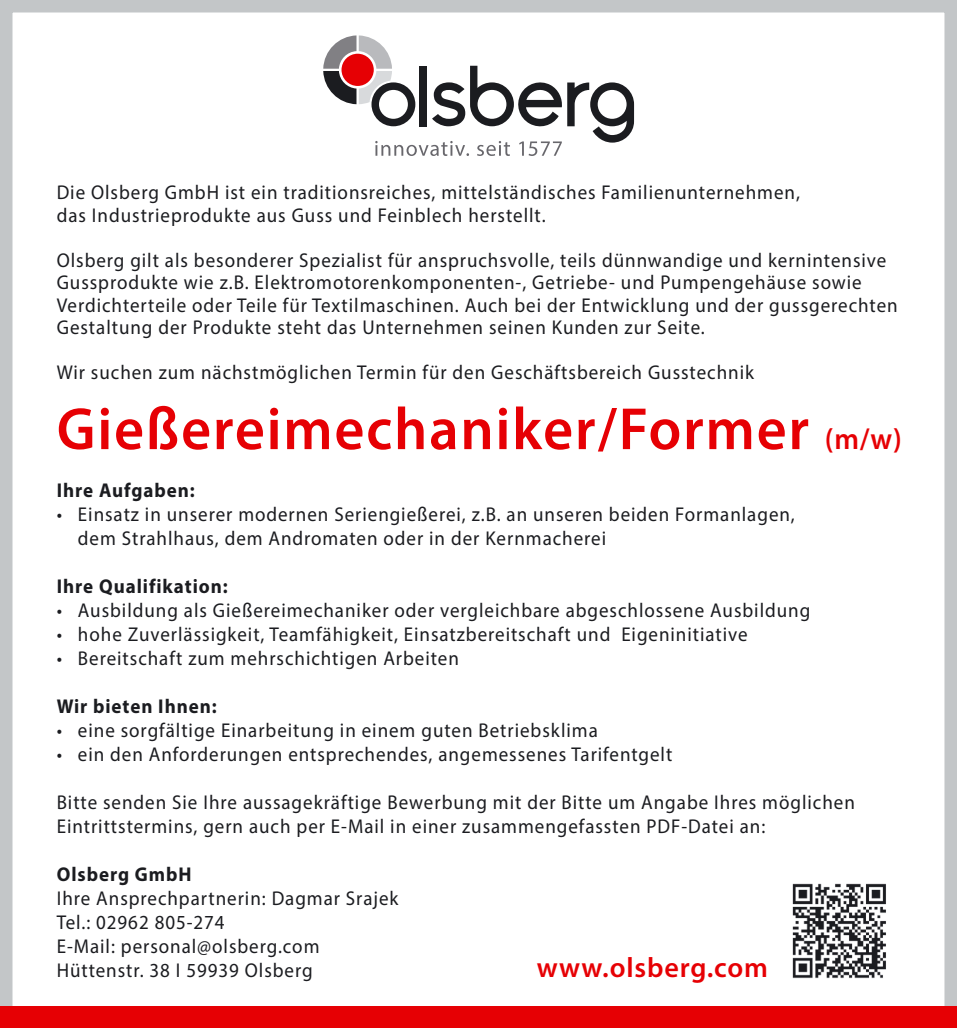
<style>
.page{position:relative;width:957px;height:1028px;background:#fff}
.page>*{position:absolute;margin:0;border:0;box-sizing:border-box;transform-origin:0 0}
.t1{font:600 60px "Myriad Pro";letter-spacing:.03em;color:#e60004}
.t2{font:600 28px "Myriad Pro";letter-spacing:.03em;color:#e60004}
.t3{font:20px/24px "Myriad Pro";letter-spacing:.05em;color:#1b1c20;scale:.95 1}
.t4{font:700 20px "Myriad Pro";letter-spacing:.05em;color:#1b1c20;scale:.95 1}
.s1{font-size:30px}
</style>
<div class="page">
<div style="left:0;top:0;width:957px;height:1028px;border:12px solid #c3c6c8"></div>
<svg style="left:323px;top:35px;width:311px;height:121px"></svg>
<div style="left:0;top:1006px;width:957px;height:22px;background:#e60004"></div>
<img style="left:792px;top:883px;width:94px;height:96px">
<p class="t3" style="left:57px;top:181px;width:784px;line-height:22.5px">Die Olsberg GmbH ist ein traditionsreiches, mittelständisches Familienunternehmen, das Industrieprodukte aus Guss und Feinblech herstellt.</p>
<p class="t3" style="left:57px;top:248px;width:887px;line-height:22.5px">Olsberg gilt als besonderer Spezialist für anspruchsvolle, teils dünnwandige und kernintensive Gussprodukte wie z.B. Elektromotorenkomponenten-, Getriebe- und Pumpengehäuse sowie Verdichterteile oder Teile für Textilmaschinen. Auch bei der Entwicklung und der gussgerechten Gestaltung der Produkte steht das Unternehmen seinen Kunden zur Seite.</p>
<p class="t3" style="left:57px;top:360px;width:735px">Wir suchen zum nächstmöglichen Termin für den Geschäftsbereich Gusstechnik</p>
<h1 class="t1" style="left:57px;top:391px;width:847px">Gießereimechaniker/Former <span class="s1">(m/w)</span></h1>
<p class="t4" style="left:57px;top:477px;width:147px">Ihre Aufgaben:</p>
<p class="t3" style="left:78px;top:502px;width:756px;text-indent:-21px">• Einsatz in unserer modernen Seriengießerei, z.B. an unseren beiden Formanlagen, dem Strahlhaus, dem Andromaten oder in der Kernmacherei</p>
<p class="t4" style="left:57px;top:573px;width:182px">Ihre Qualifikation:</p>
<p class="t3" style="left:57px;top:598px;width:795px">• Ausbildung als Gießereimechaniker oder vergleichbare abgeschlossene Ausbildung</p>
<p class="t3" style="left:57px;top:622px;width:729px">• hohe Zuverlässigkeit, Teamfähigkeit, Einsatzbereitschaft und Eigeninitiative</p>
<p class="t3" style="left:57px;top:646px;width:425px">• Bereitschaft zum mehrschichtigen Arbeiten</p>
<p class="t4" style="left:57px;top:693px;width:170px">Wir bieten Ihnen:</p>
<p class="t3" style="left:57px;top:718px;width:571px">• eine sorgfältige Einarbeitung in einem guten Betriebsklima</p>
<p class="t3" style="left:57px;top:742px;width:649px">• ein den Anforderungen entsprechendes, angemessenes Tarifentgelt</p>
<p class="t3" style="left:57px;top:790px;width:841px">Bitte senden Sie Ihre aussagekräftige Bewerbung mit der Bitte um Angabe Ihres möglichen<br>Eintrittstermins, gern auch per E-Mail in einer zusammengefassten PDF-Datei an:</p>
<p class="t4" style="left:57px;top:861px;width:143px">Olsberg GmbH</p>
<p class="t3" style="left:57px;top:886px;width:361px">Ihre Ansprechpartnerin: Dagmar Srajek<br>Tel.: 02962 805-274<br>E-Mail: personal@olsberg.com<br>Hüttenstr. 38 I 59939 Olsberg</p>
<h2 class="t2" style="left:537px;top:949px;width:232px">www.olsberg.com</h2>
</div>
